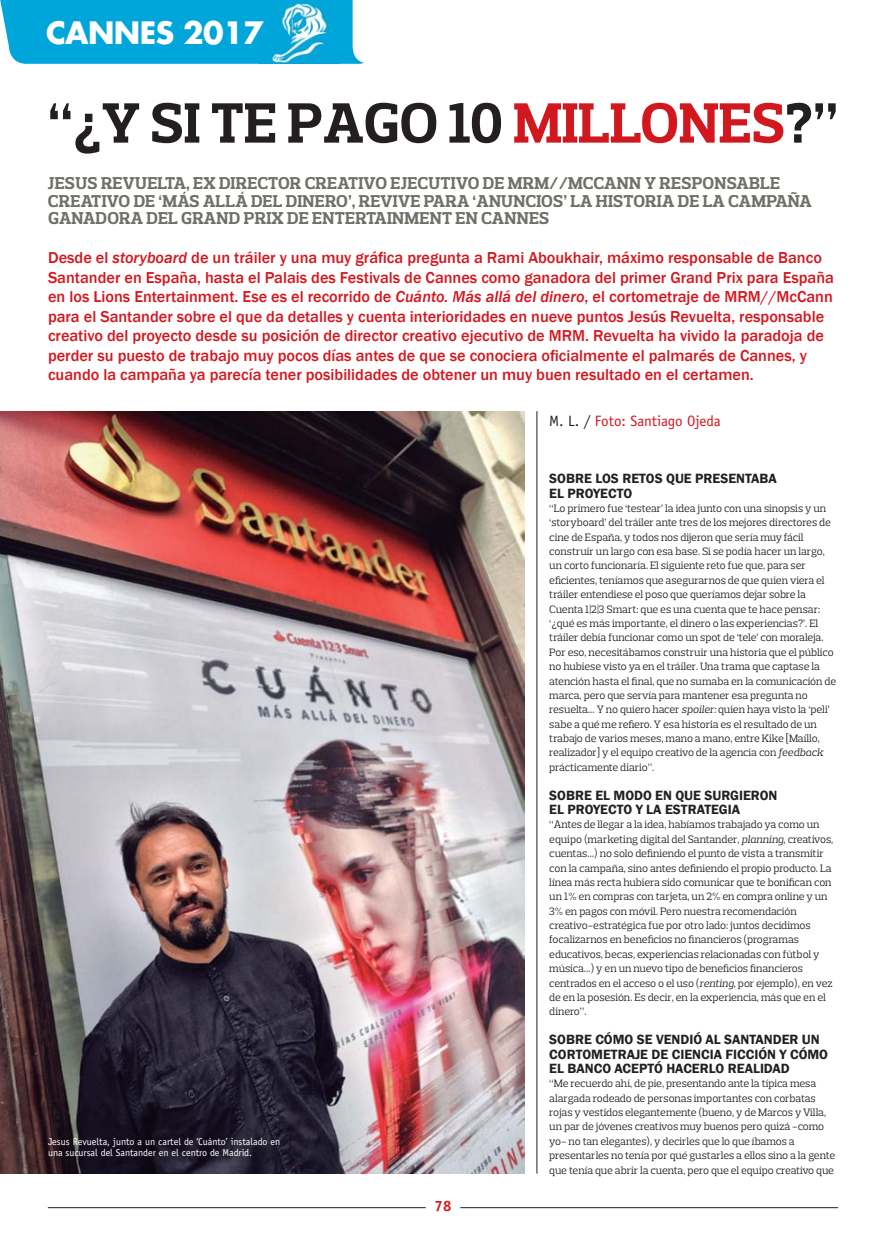
<style>
.page{position:relative;width:886px;height:1241px;background:#fff}
.page>*{position:absolute;margin:0;border:0;box-sizing:border-box;transform-origin:0 0}
.t1{font:700 57.75px "Prelo Slab";color:#231f20}
.t2{font:700 30px "Futura Std";letter-spacing:-.02em;color:#fff}
.t3{font:700 17.5px/17.5px "Prelo Slab";letter-spacing:.015em;color:#706f68}
.t4{font:500 16.25px/19.5px "Franklin Gothic";color:#d2181f}
.t5{font:15px "Officina Sans Std";color:#d2181f}
.t6{font:700 15px "Officina Sans Std";color:#d2181f}
.t7{font:600 13.75px/14.4px "Franklin Gothic";color:#231f20}
.t8{font:10.88px/14.4px "Prelo Slab";letter-spacing:-.01em;color:#231f20}
.t9{font:10px/11.2px "Officina Sans Std";color:#fff}
.s1{color:#d2181f}
.s2{font-style:italic}
.s3{color:#231f20}
</style>
<div class="page">
<hr style="left:48px;top:1207px;width:378px;height:1px;background:#231f20">
<hr style="left:460px;top:1207px;width:378px;height:1px;background:#231f20">
<svg style="left:0;top:0;width:364px;height:64px"></svg>
<img style="left:260px;top:0;width:80px;height:64px">
<img style="left:0;top:411px;width:524px;height:762px">
<hr style="left:537px;top:411px;width:1px;height:762px;background:#231f20">
<h2 class="t2" style="left:46px;top:13px;width:219px">CANNES 2017</h2>
<h1 class="t1" style="left:48px;top:88px;width:792px">“¿Y SI TE PAGO 10 <span class="s1">MILLONES</span>?”</h1>
<h3 class="t3" style="left:48px;top:175px;width:765px">JESUS REVUELTA, EX DIRECTOR CREATIVO EJECUTIVO DE MRM//MCCANN Y RESPONSABLE<br>CREATIVO DE ‘MÁS ALLÁ DEL DINERO’, REVIVE PARA ‘ANUNCIOS’ LA HISTORIA DE LA CAMPAÑA<br>GANADORA DEL GRAND PRIX DE ENTERTAINMENT EN CANNES</h3>
<p class="t4" style="left:48px;top:248px;width:787px">Desde el <span class="s2">storyboard</span> de un tráiler y una muy gráfica pregunta a Rami Aboukhair, máximo responsable de Banco Santander en España, hasta el Palais des Festivals de Cannes como ganadora del primer Grand Prix para España en los Lions Entertainment. Ese es el recorrido de <span class="s2">Cuánto. Más allá del dinero</span>, el cortometraje de MRM//McCann para el Santander sobre el que da detalles y cuenta interioridades en nueve puntos Jesús Revuelta, responsable creativo del proyecto desde su posición de director creativo ejecutivo de MRM. Revuelta ha vivido la paradoja de perder su puesto de trabajo muy pocos días antes de que se conociera oficialmente el palmarés de Cannes, y cuando la campaña ya parecía tener posibilidades de obtener un muy buen resultado en el certamen.</p>
<h3 class="t5" style="left:549px;top:411px;width:173px"><span class="s3">M. L. /</span> Foto: Santiago Ojeda</h3>
<p class="t9" style="left:48px;top:1135px;width:234px">Jesus Revuelta, junto a un cartel de ‘Cuánto’ instalado en una sucursal del Santander en el centro de Madrid.</p>
<h3 class="t6" style="left:435px;top:1196px;width:18px">78</h3>
<p class="t7" style="left:549px;top:471px;width:229px">SOBRE LOS RETOS QUE PRESENTABA<br>EL PROYECTO</p>
<p class="t8" style="left:549px;top:501px;width:288px">“Lo primero fue ‘testear’ la idea junto con una sinopsis y un ‘storyboard’ del tráiler ante tres de los mejores directores de cine de España, y todos nos dijeron que sería muy fácil construir un largo con esa base. Si se podía hacer un largo, un corto funcionaría. El siguiente reto fue que, para ser eficientes, teníamos que asegurarnos de que quien viera el tráiler entendiese el poso que queríamos dejar sobre la Cuenta 1|2|3 Smart: que es una cuenta que te hace pensar: ‘¿qué es más importante, el dinero o las experiencias?’. El tráiler debía funcionar como un spot de ‘tele’ con moraleja.<br>Por eso, necesitábamos construir una historia que el público no hubiese visto ya en el tráiler. Una trama que captase la atención hasta el final, que no sumaba en la comunicación de marca, pero que servía para mantener esa pregunta no resuelta… Y no quiero hacer <span class="s2">spoiler:</span> quien haya visto la ‘peli’ sabe a qué me refiero. Y esa historia es el resultado de un trabajo de varios meses, mano a mano, entre Kike [Maíllo, realizador] y el equipo creativo de la agencia con <span class="s2">feedback </span>prácticamente diario”.</p>
<p class="t7" style="left:549px;top:787px;width:230px">SOBRE EL MODO EN QUE SURGIERON<br>EL PROYECTO Y LA ESTRATEGIA</p>
<p class="t8" style="left:549px;top:817px;width:286px">“Antes de llegar a la idea, habíamos trabajado ya como un equipo (marketing digital del Santander, <span class="s2">planning</span>, creativos, cuentas…) no solo definiendo el punto de vista a transmitir con la campaña, sino antes definiendo el propio producto. La línea más recta hubiera sido comunicar que te bonifican con un 1% en compras con tarjeta, un 2% en compra online y un 3% en pagos con móvil. Pero nuestra recomendación creativo-estratégica fue por otro lado: juntos decidimos focalizarnos en beneficios no financieros (programas educativos, becas, experiencias relacionadas con fútbol y música…) y en un nuevo tipo de beneficios financieros centrados en el acceso o el uso (<span class="s2">renting</span>, por ejemplo), en vez de en la posesión. Es decir, en la experiencia, más que en el dinero”.</p>
<p class="t7" style="left:549px;top:1032px;width:280px">SOBRE CÓMO SE VENDIÓ AL SANTANDER UN<br>CORTOMETRAJE DE CIENCIA FICCIÓN Y CÓMO<br>EL BANCO ACEPTÓ HACERLO REALIDAD</p>
<p class="t8" style="left:549px;top:1076px;width:287px">“Me recuerdo ahí, de pie, presentando ante la típica mesa alargada rodeado de personas importantes con corbatas rojas y vestidos elegantemente (bueno, y de Marcos y Villa, un par de jóvenes creativos muy buenos pero quizá -como yo- no tan elegantes), y decirles que lo que íbamos a presentarles no tenía por qué gustarles a ellos sino a la gente que tenía que abrir la cuenta, pero que el equipo creativo que</p>
</div>
